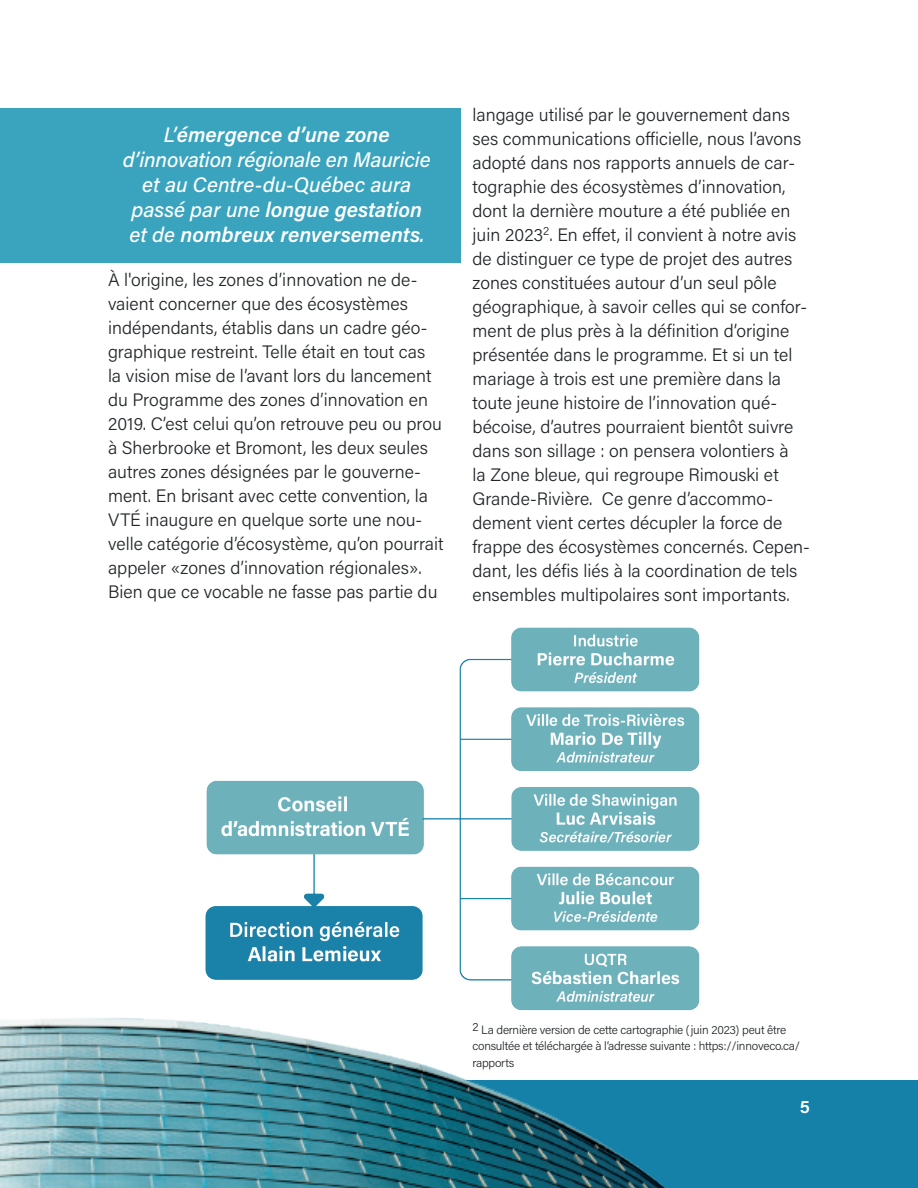
<style>
.page{position:relative;width:918px;height:1188px;background:#fff}
.page>*{position:absolute;margin:0;border:0;box-sizing:border-box;transform-origin:0 0}
.t1{font:21px/25.2px "Acumin Variable Concept";letter-spacing:.02em;color:#fff;text-align:center}
.t2{font:18px/24px "Acumin Variable Concept";letter-spacing:.01em;color:#212528}
.t3{font:18px "Acumin Variable Concept";color:#fff}
.t4{font:12px/16.5px "Acumin Variable Concept";letter-spacing:-.01em;color:#212528}
</style>
<div class="page">
<img style="left:0;top:1018px;width:918px;height:170px">
<img style="left:184px;top:627px;width:541px;height:401px">
<div style="left:0;top:108px;width:460px;height:154px;background:#3aa4be"></div>
<p class="t1" style="left:123px;top:121px;width:309px">L’émergence d’une zone d’innovation régionale en Mauricie et au Centre-du-Québec aura passé par une longue gestation et de nombreux renversements.</p>
<p class="t2" style="left:108px;top:268px;width:337px">À l'origine, les zones d’innovation ne de&shy;vaient concerner que des écosystèmes indépendants, établis dans un cadre géo&shy;graphique restreint. Telle était en tout cas<br>la vision mise de l’avant lors du lancement du Programme des zones d’innovation en 2019. C’est celui qu’on retrouve peu ou prou à Sherbrooke et Bromont, les deux seules autres zones désignées par le gouverne&shy;ment. En brisant avec cette convention, la VTÉ inaugure en quelque sorte une nou&shy;velle catégorie d’écosystème, qu’on pourrait appeler «zones d’innovation régionales».<br>Bien que ce vocable ne fasse pas partie du</p>
<p class="t2" style="left:472px;top:102px;width:339px">langage utilisé par le gouvernement dans ses communications officielle, nous l’avons adopté dans nos rapports annuels de car&shy;tographie des écosystèmes d’innovation, dont la dernière mouture a été publiée en juin 2023<sup>2</sup>. En effet, il convient à notre avis de distinguer ce type de projet des autres zones constituées autour d’un seul pôle géographique, à savoir celles qui se confor&shy;ment de plus près à la définition d’origine présentée dans le programme. Et si un tel mariage à trois est une première dans la toute jeune histoire de l’innovation qué&shy;bécoise, d’autres pourraient bientôt suivre dans son sillage : on pensera volontiers à<br>la Zone bleue, qui regroupe Rimouski et Grande-Rivière. Ce genre d’accommo&shy;dement vient certes décupler la force de frappe des écosystèmes concernés. Cepen&shy;dant, les défis liés à la coordination de tels ensembles multipolaires sont importants.</p>
<p class="t4" style="left:472px;top:1021px;width:329px">2 La dernière version de cette cartographie (juin 2023) peut être consultée et téléchargée à l’adresse suivante : https://innoveco.ca/ rapports</p>
<p class="t3" style="left:800px;top:1095px;width:11px">5</p>
</div>
